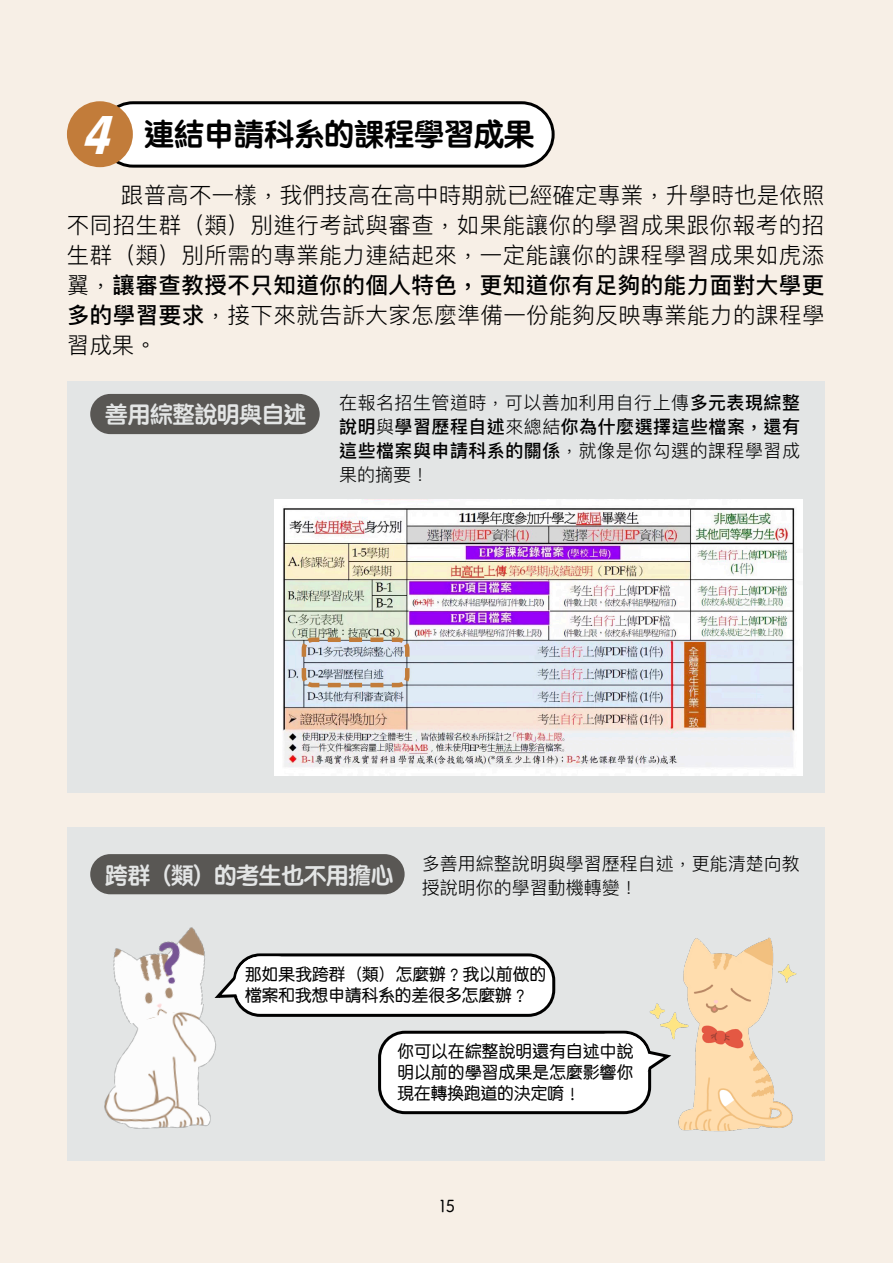
<style>
.page{position:relative;width:893px;height:1263px;background:#f7efe6}
.page>*{position:absolute;margin:0;border:0;box-sizing:border-box;transform-origin:0 0}
.t1{font:italic 800 48.75px "Toppan Bunkyu Midashi Gothic Std N";color:#fff;scale:.85 1}
.t2{font:30px "ST Yuanti TC Bold";color:#000}
.t3{font:300 22.5px/30px "Ping Fang TC";letter-spacing:.02em;color:#000;text-align:justify}
.t4{font:22.5px "ST Yuanti TC Bold";letter-spacing:-.005em;color:#e3e5e5}
.t5{font:300 18px/24px "Ping Fang TC";color:#000;text-align:justify}
.t6{font:18px "ST Yuanti TC Regular";color:#000}
.t7{font:16.5px/21px "ST Yuanti TC Regular";letter-spacing:.015em;color:#000}
.s1{font-weight:500}
</style>
<div class="page">
<div style="left:101px;top:103px;width:452px;height:63px;background:#fff;border-radius:32px"></div>
<div style="left:100px;top:101px;width:455px;height:67px;border:3px solid #000;border-radius:32px"></div>
<div style="left:67px;top:101px;width:66px;height:66px;background:#c27c3a;border-radius:50%"></div>
<div style="left:68px;top:381px;width:757px;height:411px;background:#e3e5e5"></div>
<div style="left:90px;top:394px;width:230px;height:40px;background:#595754;border-radius:20px"></div>
<img style="left:275px;top:500px;width:527px;height:275px">
<svg style="left:299px;top:635px;width:113px;height:55px"></svg>
<div style="left:67px;top:827px;width:757px;height:334px;background:#e3e5e5"></div>
<div style="left:90px;top:854px;width:315px;height:40px;background:#595754;border-radius:20px"></div>
<div style="left:235px;top:955px;width:319px;height:60px;background:#fff;border-radius:26px"></div>
<div style="left:233px;top:953px;width:322px;height:64px;border:3px solid #000;border-radius:26px"></div>
<div style="left:235px;top:956px;width:67px;height:57px;background:#fff;border-radius:26px"></div>
<img style="left:644px;top:937px;width:153px;height:195px">
<div style="left:380px;top:1032px;width:270px;height:81px;background:#fff;border-radius:26px"></div>
<div style="left:378px;top:1031px;width:273px;height:83px;border:3px solid #000;border-radius:26px"></div>
<svg style="left:644px;top:1044px;width:28px;height:41px"></svg>
<div style="left:582px;top:1034px;width:67px;height:56px;background:#fff;border-radius:26px"></div>
<img style="left:104px;top:1033px;width:112px;height:96px">
<img style="left:103px;top:893px;width:151px;height:140px">
<p class="t1" style="left:82px;top:98px;width:54px">4</p>
<p class="t2" style="left:144px;top:111px;width:391px">連結申請科系的課程學習成果</p>
<p class="t3" style="left:67px;top:179px;width:759px;text-indent:54px">跟普高不一樣，我們技高在高中時期就已經確定專業，升學時也是依照不同招生群（類）別進行考試與審查，如果能讓你的學習成果跟你報考的招生群（類）別所需的專業能力連結起來，一定能讓你的課程學習成果如虎添翼，<span class="s1">讓審查教授不只知道你的個人特色，更知道你有足夠的能力面對大學更多的學習要求</span>，接下來就告訴大家怎麼準備一份能夠反映專業能力的課程學習成果。</p>
<p class="t4" style="left:105px;top:397px;width:203px">善用綜整說明與自述</p>
<p class="t5" style="left:339px;top:391px;width:462px">在報名招生管道時，可以善加利用自行上傳<span class="s1">多元表現綜整說明</span>與<span class="s1">學習歷程自述</span>來總結<span class="s1">你為什麼選擇這些檔案，還有這些檔案與申請科系的關係</span>，就像是你勾選的課程學習成果的摘要！</p>
<p class="t4" style="left:105px;top:858px;width:290px">跨群（類）的考生也不用擔心</p>
<p class="t5" style="left:422px;top:851px;width:380px">多善用綜整說明與學習歷程自述，更能清楚向教授說明你的學習動機轉變！</p>
<p class="t7" style="left:245px;top:963px;width:303px">那如果我跨群（類）怎麼辦？我以前做的檔案和我想申請科系的差很多怎麼辦？</p>
<p class="t7" style="left:398px;top:1039px;width:237px;text-align:justify">你可以在綜整說明還有自述中說明以前的學習成果是怎麼影響你現在轉換跑道的決定唷！</p>
<p class="t6" style="left:440px;top:1193px;width:17px">15</p>
</div>
